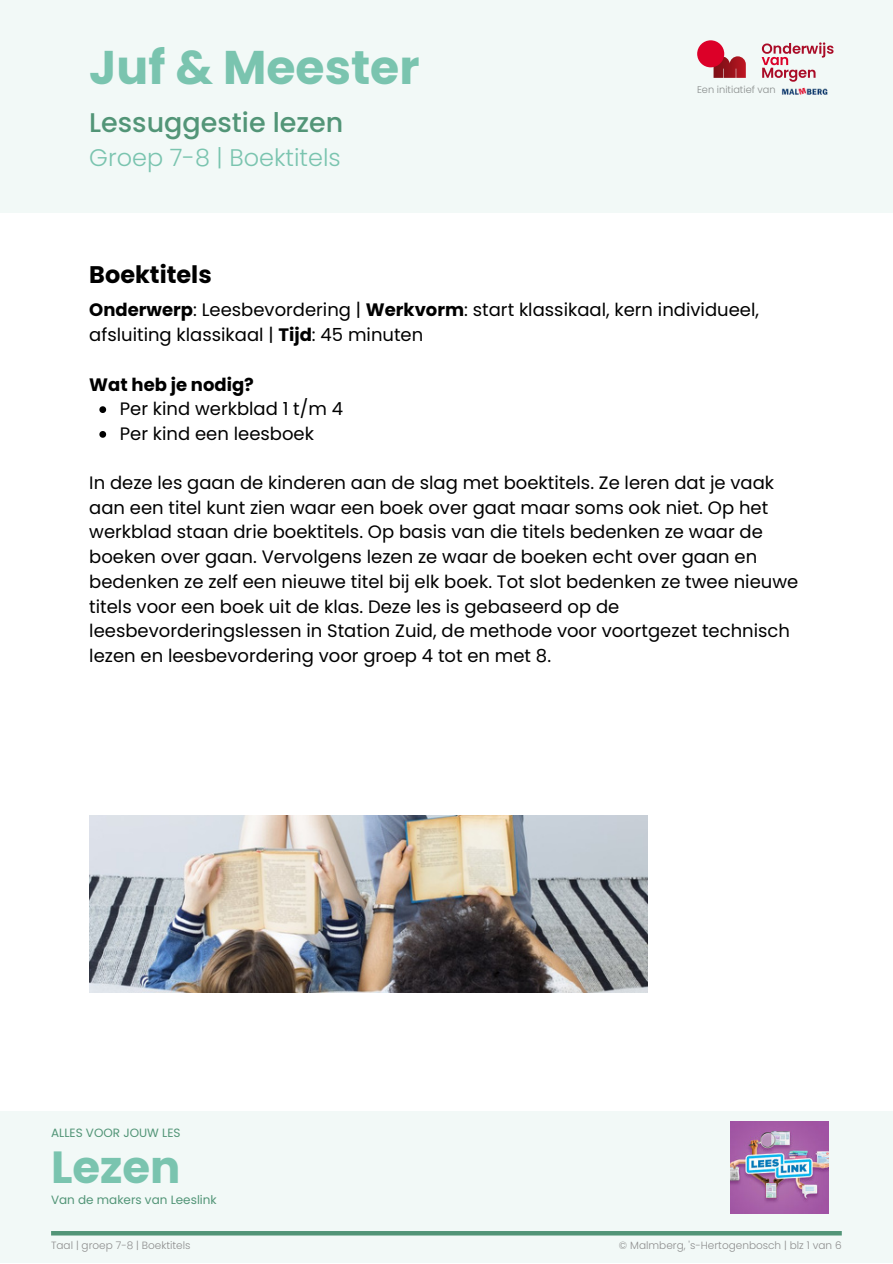
<style>
.page{position:relative;width:893px;height:1264px;background:#fff}
.page>*{position:absolute;margin:0;border:0;box-sizing:border-box;transform-origin:0 0}
.t1{font:700 47.25px "Poppins";color:#7ac4af}
.t2{font:700 45px "Poppins";color:#7ac4af}
.t3{font:500 27px "Poppins";color:#529577}
.t4{font:300 24px "Poppins";color:#7ac4af}
.t5{font:700 24px "Poppins";color:#000}
.t6{font:18px/24.8px "Poppins";color:#000}
.t7{font:700 18px "Poppins";color:#000}
.t8{font:12px "Poppins";color:#529577}
.t9{font:300 10.5px "Poppins";color:#8e8e8e}
.t10{font:300 9.75px "Poppins";color:#898d8c}
.s1{font-weight:700}
</style>
<div class="page">
<img style="left:89px;top:815px;width:558px;height:177px">
<div style="left:0;top:0;width:892px;height:212px;background:#f2f9f7"></div>
<svg style="left:99px;top:406px;width:7px;height:7px"></svg>
<svg style="left:99px;top:431px;width:7px;height:7px"></svg>
<svg style="left:761px;top:42px;width:72px;height:36px"></svg>
<svg style="left:713px;top:56px;width:32px;height:22px"></svg>
<div style="left:697px;top:40px;width:27px;height:27px;background:#dc0028;border-radius:50%"></div>
<img style="left:779px;top:73px;width:50px;height:22px">
<div style="left:0;top:1111px;width:892px;height:151px;background:#f2f9f7"></div>
<div style="left:51px;top:1230px;width:790px;height:5px;background:#529577"></div>
<img style="left:730px;top:1121px;width:98px;height:92px">
<h1 class="t1" style="left:89px;top:40px;width:332px">Juf &amp; Meester</h1>
<h3 class="t3" style="left:89px;top:107px;width:256px">Lessuggestie lezen</h3>
<h3 class="t4" style="left:89px;top:143px;width:253px">Groep 7-8 | Boektitels</h3>
<h3 class="t5" style="left:89px;top:260px;width:124px">Boektitels</h3>
<p class="t10" style="left:697px;top:84px;width:80px">Een initiatief van</p>
<p class="t6" style="left:89px;top:298px;width:671px"><span class="s1">Onderwerp</span>: Leesbevordering | <span class="s1">Werkvorm</span>: start klassikaal, kern individueel, afsluiting klassikaal | <span class="s1">Tijd</span>: 45 minuten</p>
<p class="t7" style="left:89px;top:374px;width:166px">Wat heb je nodig?</p>
<p class="t6" style="left:120px;top:396px;width:225px">Per kind werkblad 1 t/m 4<br>Per kind een leesboek</p>
<p class="t6" style="left:89px;top:470px;width:710px">In deze les gaan de kinderen aan de slag met boektitels. Ze leren dat je vaak aan een titel kunt zien waar een boek over gaat maar soms ook niet. Op het werkblad staan drie boektitels. Op basis van die titels bedenken ze waar de boeken over gaan. Vervolgens lezen ze waar de boeken echt over gaan en bedenken ze zelf een nieuwe titel bij elk boek. Tot slot bedenken ze twee nieuwe titels voor een boek uit de klas. Deze les is gebaseerd op de leesbevorderingslessen in Station Zuid, de methode voor voortgezet technisch lezen en leesbevordering voor groep 4 tot en met 8.</p>
<p class="t8" style="left:51px;top:1125px;width:131px">ALLES VOOR JOUW LES</p>
<h2 class="t2" style="left:51px;top:1141px;width:131px">Lezen</h2>
<p class="t8" style="left:51px;top:1192px;width:167px">Van de makers van Leeslink</p>
<p class="t9" style="left:51px;top:1238px;width:141px">Taal | groep 7-8 | Boektitels</p>
<p class="t9" style="left:619px;top:1238px;width:224px">© Malmberg, 's-Hertogenbosch | blz 1 van 6</p>
</div>
